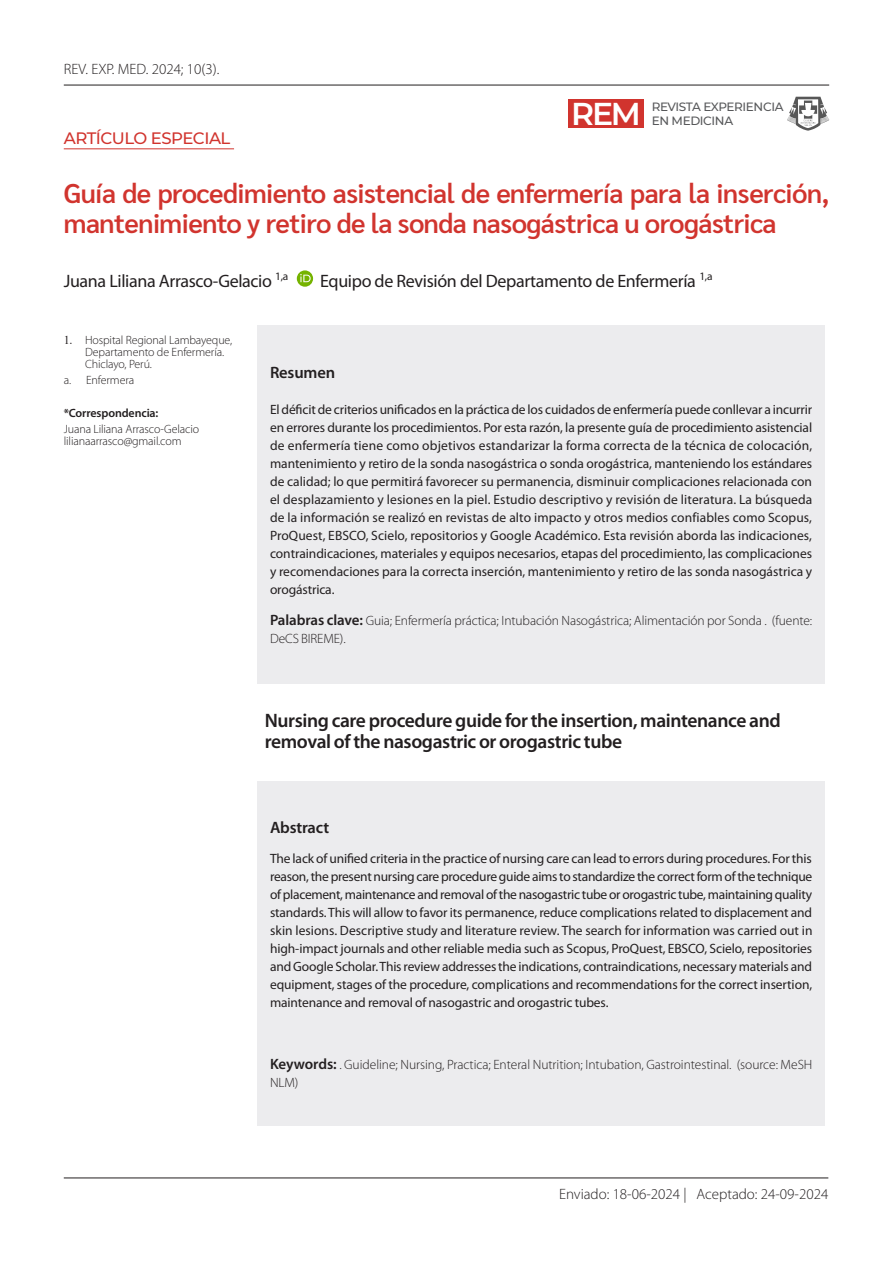
<style>
.page{position:relative;width:893px;height:1263px;background:#fff}
.page>*{position:absolute;margin:0;border:0;box-sizing:border-box;transform-origin:0 0}
.t1{font:600 31.5px "Montserrat";color:#fff}
.t2{font:600 27px/30px "Sarabun";letter-spacing:-.02em;color:#d1342e}
.texto_myriam_pro{font:600 19.5px/21px "Myriad Pro";letter-spacing:-.02em;color:#231f20}
.t3{font:18px "Myriad Pro";letter-spacing:-.02em;color:#231f20}
.t4{font:500 16.5px "Montserrat";letter-spacing:-.03em;color:#d1342e}
.parrafo_final{font:600 16.5px "Myriad Pro";letter-spacing:-.01em;color:#231f20}
.t5{font:300 15px "Myriad Pro";color:#231f20}
.parrafo_final-2{font:13.5px/18px "Myriad Pro";letter-spacing:-.01em;color:#231f20;text-align:justify}
.parrafo_final-3{font:300 13.5px/18px "Myriad Pro";letter-spacing:-.005em;color:#231f20}
.List_Paragraph{font:300 12px/12px "Myriad Pro";letter-spacing:-.01em;color:#231f20}
.t6{font:500 12px/13.5px "Montserrat";letter-spacing:-.03em;color:#57585a}
.List_Paragraph-2{font:600 12px "Myriad Pro";letter-spacing:-.01em;color:#231f20}
.s1{font-family:"Times New Roman";font-weight:400}
.s2{font-weight:600;font-size:15px}
</style>
<div class="page">
<hr style="left:64px;top:85px;width:765px;height:1px;background:#231f20">
<hr style="left:64px;top:1177px;width:764px;height:1px;background:#231f20">
<div style="left:568px;top:99px;width:76px;height:29px;background:#d1342e"></div>
<svg style="left:787px;top:97px;width:42px;height:34px"></svg>
<svg style="left:297px;top:270px;width:16px;height:17px"></svg>
<svg style="left:300px;top:274px;width:11px;height:8px"></svg>
<div style="left:257px;top:325px;width:568px;height:359px;background:#ececee"></div>
<div style="left:257px;top:781px;width:568px;height:345px;background:#ececee"></div>
<hr style="left:64px;top:148px;width:170px;height:1px;background:#d1342e">
<p class="t5" style="left:64px;top:61px;width:157px">REV. EXP. MED. 2024; 10(3).</p>
<p class="t4" style="left:64px;top:127px;width:168px">ARTÍCULO ESPECIAL</p>
<h1 class="t1" style="left:571px;top:91px;width:71px">REM</h1>
<p class="t6" style="left:652px;top:100px;width:133px">REVISTA EXPERIENCIA<br>EN MEDICINA</p>
<p class="t2" style="left:64px;top:178px;width:767px">Guía de procedimiento asistencial de enfermería para la inserción, mantenimiento y retiro de la sonda nasogástrica u orogástrica</p>
<p class="t3" style="left:64px;top:270px;width:226px">Juana Liliana Arrasco-Gelacio <sup>1,a</sup></p>
<p class="t3" style="left:320px;top:270px;width:394px">Equipo de Revisión del Departamento de Enfermería <sup>1,a</sup></p>
<p class="List_Paragraph" style="left:85px;top:334px;width:149px;text-indent:-21px"><span class="s1">1.</span> Hospital Regional Lambayeque,<br>Departamento de Enfermería.<br>Chiclayo, Perú.</p>
<p class="List_Paragraph" style="left:64px;top:374px;width:72px">a. Enfermera</p>
<p class="List_Paragraph-2" style="left:64px;top:405px;width:96px">*Correspondencia:</p>
<p class="List_Paragraph" style="left:64px;top:423px;width:137px">Juana Liliana Arrasco-Gelacio lilianaarrasco@gmail.com</p>
<p class="parrafo_final" style="left:270px;top:362px;width:67px">Resumen</p>
<p class="parrafo_final-2" style="left:270px;top:400px;width:544px">El déficit de criterios unificados en la práctica de los cuidados de enfermería puede conllevar a incurrir en errores durante los procedimientos. Por esta razón, la presente guía de procedimiento asistencial de enfermería tiene como objetivos estandarizar la forma correcta de la técnica de colocación, mantenimiento y retiro de la sonda nasogástrica o sonda orogástrica, manteniendo los estándares de calidad; lo que permitirá favorecer su permanencia, disminuir complicaciones relacionada con el desplazamiento y lesiones en la piel. Estudio descriptivo y revisión de literatura. La búsqueda de la información se realizó en revistas de alto impacto y otros medios confiables como Scopus, ProQuest, EBSCO, Scielo, repositorios y Google Académico. Esta revisión aborda las indicaciones, contraindicaciones, materiales y equipos necesarios, etapas del procedimiento, las complicaciones y recomendaciones para la correcta inserción, mantenimiento y retiro de las sonda nasogástrica y orogástrica.</p>
<p class="parrafo_final-3" style="left:270px;top:612px;width:544px"><span class="s2">Palabras clave:</span> Guia; Enfermería práctica; Intubación Nasogástrica; Alimentación por Sonda . (fuente:<br>DeCS BIREME).</p>
<p class="texto_myriam_pro" style="left:265px;top:709px;width:518px">Nursing care procedure guide for the insertion, maintenance and removal of the nasogastric or orogastric tube</p>
<p class="parrafo_final" style="left:270px;top:816px;width:61px">Abstract</p>
<p class="parrafo_final-2" style="left:270px;top:849px;width:544px">The lack of unified criteria in the practice of nursing care can lead to errors during procedures. For this reason, the present nursing care procedure guide aims to standardize the correct form of the technique of placement, maintenance and removal of the nasogastric tube or orogastric tube, maintaining quality standards. This will allow to favor its permanence, reduce complications related to displacement and skin lesions. Descriptive study and literature review. The search for information was carried out in high-impact journals and other reliable media such as Scopus, ProQuest, EBSCO, Scielo, repositories and Google Scholar. This review addresses the indications, contraindications, necessary materials and equipment, stages of the procedure, complications and recommendations for the correct insertion, maintenance and removal of nasogastric and orogastric tubes.</p>
<p class="parrafo_final-3" style="left:270px;top:1055px;width:544px"><span class="s2">Keywords:</span> . Guideline; Nursing, Practica; Enteral Nutrition; Intubation, Gastrointestinal. (source: MeSH<br>NLM)</p>
<p class="t5" style="left:559px;top:1185px;width:271px">Enviado: 18-06-2024 | Aceptado: 24-09-2024</p>
</div>
